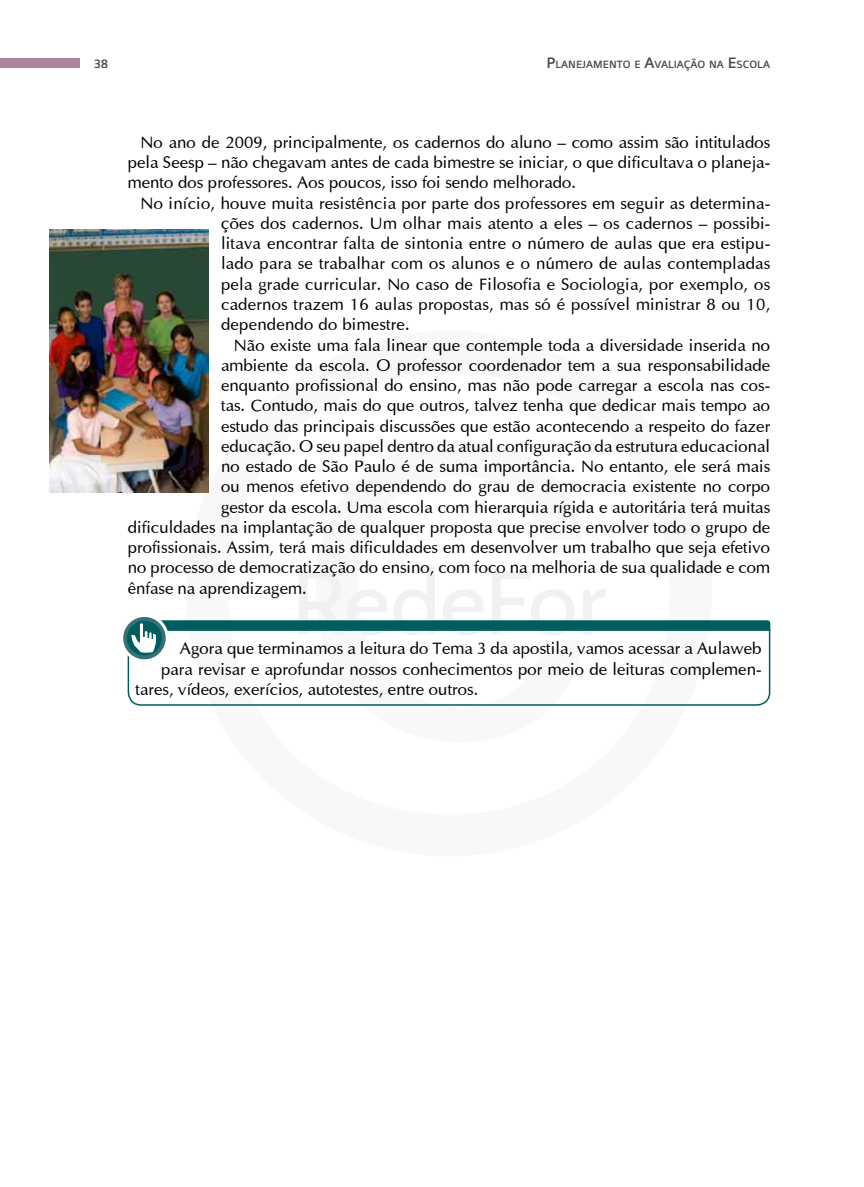
<style>
.page{position:relative;width:864px;height:1187px;background:#fff}
.page>*{position:absolute;margin:0;border:0;box-sizing:border-box;transform-origin:0 0}
.t1{font:16.8px/20.2px "Optima";color:#000;text-align:justify}
.t2{font:600 12px "Mentone";color:#4d4d4f}
.t3{font:600 10.5px "Mentone";color:#4d4d4f}
.s1{font-size:15px}
</style>
<div class="page">
<div style="left:0;top:59px;width:80px;height:9px;background:#ac849d"></div>
<img style="left:49px;top:230px;width:159px;height:262px">
<svg style="left:127px;top:651px;width:643px;height:55px"></svg>
<svg style="left:125px;top:618px;width:39px;height:39px"></svg>
<div style="left:123px;top:616px;width:43px;height:43px;border:4px solid #367174;border-radius:50%"></div>
<div style="left:120px;top:614px;width:49px;height:48px;border:3px solid #fff;border-radius:50%"></div>
<svg style="left:128px;top:620px;width:642px;height:33px"></svg>
<p class="t2" style="left:94px;top:56px;width:16px">38</p>
<p class="t3" style="left:546px;top:58px;width:225px"><span class="s1">P</span> LANEJAMENTO E <span class="s1">A</span>VALIAÇÃO NA <span class="s1">E</span> SCOLA</p>
<p class="t1" style="left:128px;top:132px;width:643px;text-indent:13px">No ano de 2009, principalmente, os cadernos do aluno – como assim são intitulados pela Seesp – não chegavam antes de cada bimestre se iniciar, o que dificultava o planeja&shy;mento dos professores. Aos poucos, isso foi sendo melhorado.</p>
<p class="t1" style="left:221px;top:193px;width:550px;text-indent:-80px">No início, houve muita resistência por parte dos professores em seguir as determina&shy;ções dos cadernos. Um olhar mais atento a eles – os cadernos – possibi&shy;litava encontrar falta de sintonia entre o número de aulas que era estipu&shy;lado para se trabalhar com os alunos e o número de aulas contempladas pela grade curricular. No caso de Filosofia e Sociologia, por exemplo, os cadernos trazem 16 aulas propostas, mas só é possível ministrar 8 ou 10, dependendo do bimestre.</p>
<p class="t1" style="left:234px;top:334px;width:537px">Não existe uma fala linear que contemple toda a diversidade inserida no</p>
<p class="t1" style="left:221px;top:355px;width:550px">ambiente da escola. O professor coordenador tem a sua responsabilidade</p>
<p class="t1" style="left:221px;top:375px;width:550px">enquanto profissional do ensino, mas não pode carregar a escola nas cos-</p>
<p class="t1" style="left:221px;top:395px;width:550px">tas. Contudo, mais do que outros, talvez tenha que dedicar mais tempo ao</p>
<p class="t1" style="left:221px;top:415px;width:550px">estudo das principais discussões que estão acontecendo a respeito do fazer</p>
<p class="t1" style="left:221px;top:436px;width:550px">educação. O seu papel dentro da atual configuração da estrutura educacional</p>
<p class="t1" style="left:221px;top:456px;width:550px">no estado de São Paulo é de suma importância. No entanto, ele será mais</p>
<p class="t1" style="left:221px;top:476px;width:550px">ou menos efetivo dependendo do grau de democracia existente no corpo</p>
<p class="t1" style="left:221px;top:496px;width:550px">gestor da escola. Uma escola com hierarquia rígida e autoritária terá muitas</p>
<p class="t1" style="left:128px;top:517px;width:643px">dificuldades na implantação de qualquer proposta que precise envolver todo o grupo de</p>
<p class="t1" style="left:128px;top:537px;width:643px">profissionais. Assim, terá mais dificuldades em desenvolver um trabalho que seja efetivo</p>
<p class="t1" style="left:128px;top:557px;width:643px">no processo de democratização do ensino, com foco na melhoria de sua qualidade e com</p>
<p class="t1" style="left:128px;top:577px;width:180px">ênfase na aprendizagem.</p>
<p class="t1" style="left:180px;top:638px;width:583px">Agora que terminamos a leitura do Tema 3 da apostila, vamos acessar a Aulaweb</p>
<p class="t1" style="left:161px;top:658px;width:601px">para revisar e aprofundar nossos conhecimentos por meio de leituras complemen-</p>
<p class="t1" style="left:135px;top:679px;width:344px">tares, vídeos, exerícios, autotestes, entre outros.</p>
</div>
